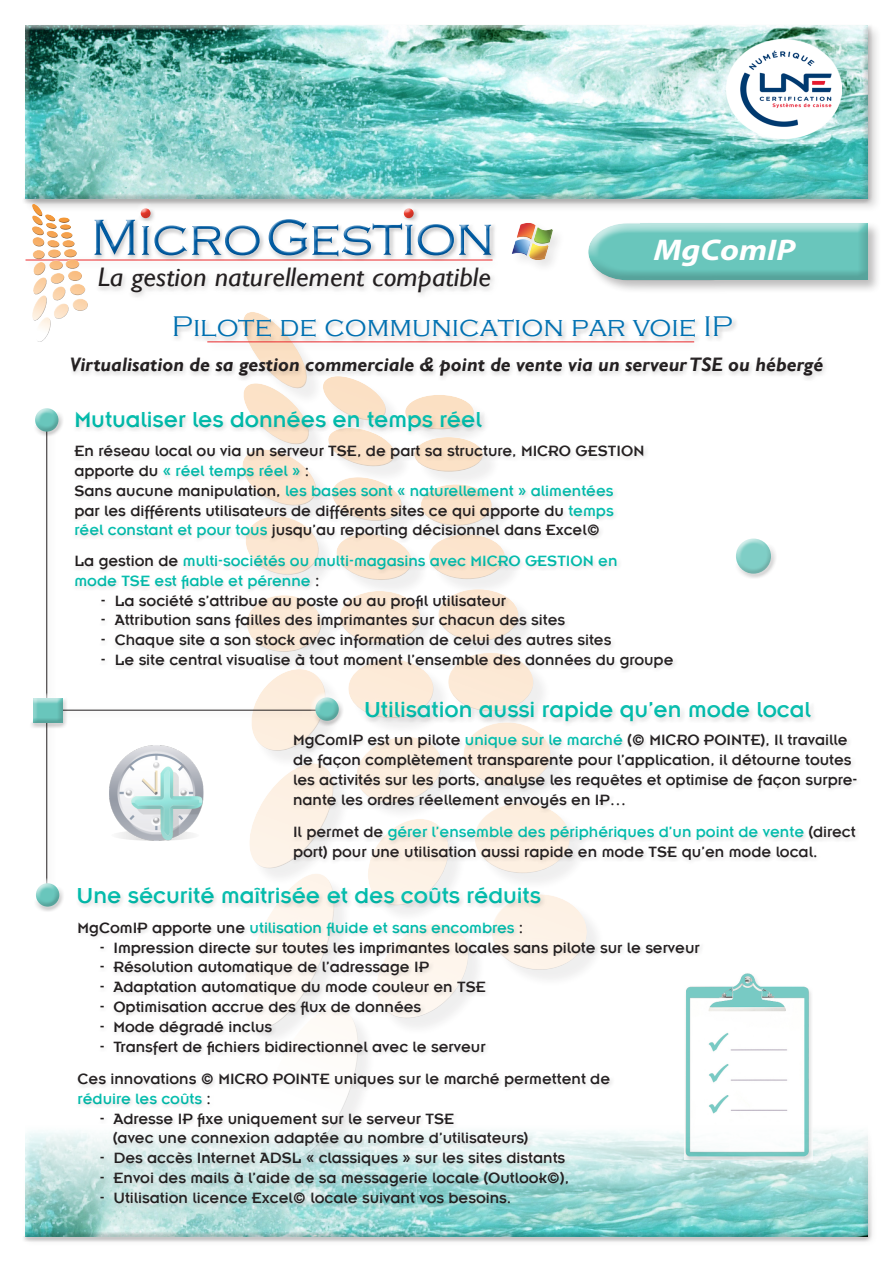
<style>
.page{position:relative;width:893px;height:1263px;background:#fff}
.page>*{position:absolute;margin:0;border:0;box-sizing:border-box;transform-origin:0 0}
.t1{font:300 52.5px "Copperplate Gothic";color:#015ca3}
.t2{font:italic 700 30px "Myriad Pro";color:#fff;scale:1.13 1}
.t3{font:300 29.25px "Copperplate Gothic";color:#0072b4}
.t4{font:italic 26.85px "Gill Sans";letter-spacing:.005em;color:#231f20;scale:1.07 1}
.t5{font:24px "Insignia LT";color:#02bdad}
.t6{font:italic 700 19.5px "Gill Sans";color:#231f20}
.t7{font:16.5px/19.8px "Insignia LT";color:#231f20}
.t8{font:16.5px/19.8px "Insignia LT";color:#02bdad}
.s1{font-size:54.9px}
.s2{color:#02bdad}
.s3{color:#231f20}
</style>
<div class="page">
<div style="left:241px;top:310px;width:347px;height:851px;background:#231f20;opacity:.75"></div>
<div style="left:13px;top:13px;width:867px;height:198px;background:#231f20;opacity:.2"></div>
<div style="left:42px;top:705px;width:299px;height:23px;background:#231f20;opacity:.5"></div>
<hr style="left:47px;top:710px;width:276px;height:1px;background:#231f20">
<hr style="left:47px;top:421px;width:1px;height:466px;background:#231f20">
<div style="left:157px;top:291px;width:637px;height:67px;background:#231f20;opacity:.1"></div>
<div style="left:61px;top:430px;width:642px;height:275px;background:#231f20;opacity:.1"></div>
<div style="left:280px;top:719px;width:605px;height:164px;background:#231f20;opacity:.1"></div>
<div style="left:71px;top:406px;width:458px;height:47px;background:#231f20;opacity:.05"></div>
<div style="left:60px;top:395px;width:459px;height:47px;background:#231f20;opacity:.1"></div>
<div style="left:361px;top:697px;width:496px;height:47px;background:#231f20;opacity:.05"></div>
<div style="left:350px;top:685px;width:500px;height:48px;background:#231f20;opacity:.1"></div>
<div style="left:62px;top:871px;width:516px;height:48px;background:#231f20;opacity:.1"></div>
<div style="left:22px;top:395px;width:48px;height:48px;background:#231f20;opacity:.2"></div>
<div style="left:20px;top:864px;width:73px;height:54px;background:#231f20;opacity:.2"></div>
<div style="left:19px;top:685px;width:55px;height:50px;background:#231f20;opacity:.2"></div>
<hr style="left:26px;top:260px;width:467px;height:1px;background:#ec2a2d">
<div style="left:72px;top:195px;width:504px;height:87px;background:#231f20;opacity:.15"></div>
<div style="left:302px;top:685px;width:48px;height:47px;background:#231f20;opacity:.2"></div>
<div style="left:66px;top:353px;width:827px;height:45px;background:#231f20;opacity:.05"></div>
<div style="left:18px;top:342px;width:857px;height:47px;background:#231f20;opacity:.1"></div>
<div style="left:586px;top:221px;width:302px;height:86px;background:#231f20;opacity:.3"></div>
<div style="left:586px;top:216px;width:282px;height:66px;background:#231f20;opacity:.2"></div>
<div style="left:13px;top:1113px;width:867px;height:137px;background:#231f20;opacity:.2"></div>
<div style="left:509px;top:220px;width:78px;height:71px;background:#fff"></div>
<img style="left:513px;top:223px;width:42px;height:26px">
<svg style="left:635px;top:441px;width:141px;height:226px"></svg>
<div style="left:755px;top:556px;width:80px;height:84px;background:#fff"></div>
<img style="left:109px;top:745px;width:95px;height:96px">
<img style="left:728px;top:973px;width:84px;height:186px">
<div style="left:93px;top:263px;width:514px;height:54px;background:#fff"></div>
<div style="left:80px;top:249px;width:517px;height:57px;background:#231f20;opacity:.1"></div>
<div style="left:64px;top:907px;width:664px;height:317px;background:#231f20;opacity:.1"></div>
<div style="left:29px;top:202px;width:60px;height:141px;background:#231f20;opacity:.75"></div>
<img style="left:726px;top:39px;width:116px;height:99px">
<h1 class="t1" style="left:91px;top:209px;width:405px">MicroGes<span class="s1">tion</span></h1>
<h3 class="t4" style="left:98px;top:262px;width:369px">La gestion naturellement compatible</h3>
<h2 class="t2" style="left:654px;top:230px;width:127px">MgComIP</h2>
<h3 class="t3" style="left:172px;top:311px;width:563px">Pilote de communication par voie IP</h3>
<p class="t6" style="left:70px;top:353px;width:755px">Virtualisation de sa gestion commerciale &amp; point de vente via un serveur TSE ou hébergé</p>
<h3 class="t5" style="left:74px;top:407px;width:409px">Mutualiser les données en temps réel</h3>
<p class="t7" style="left:74px;top:441px;width:571px">En réseau local ou via un serveur TSE, de part sa structure, MICRO GESTION apporte du <span class="s2">« réel temps réel »</span> :<br>Sans aucune manipulation, <span class="s2">les bases sont « naturellement » alimentées<br></span>par les différents utilisateurs de différents sites ce qui apporte du <span class="s2">temps réel constant et pour tous</span> jusqu’au reporting décisionnel dans Excel©</p>
<p class="t8" style="left:74px;top:551px;width:545px"><span class="s3">La gestion de</span> multi-sociétés ou multi-magasins avec MICRO GESTION en mode TSE est fiable et pérenne <span class="s3">:</span></p>
<p class="t7" style="left:101px;top:591px;width:407px">- La société s’attribue au poste ou au profil utilisateur</p>
<p class="t7" style="left:101px;top:610px;width:466px">- Attribution sans failles des imprimantes sur chacun des sites</p>
<p class="t7" style="left:101px;top:630px;width:512px">- Chaque site a son stock avec information de celui des autres sites</p>
<p class="t7" style="left:101px;top:650px;width:574px">- Le site central visualise à tout moment l’ensemble des données du groupe</p>
<h3 class="t5" style="left:364px;top:697px;width:448px">Utilisation aussi rapide qu’en mode local</h3>
<p class="t7" style="left:293px;top:730px;width:566px">MgComIP est un pilote <span class="s2">unique sur le marché</span> (© MICRO POINTE), Il travaille de façon complètement transparente pour l’application, il détourne toutes les activités sur les ports, analyse les requêtes et optimise de façon surpre&shy;nante les ordres réellement envoyés en IP…</p>
<p class="t7" style="left:293px;top:822px;width:564px">Il permet de <span class="s2">gérer l’ensemble des périphériques d’un point de vente</span> (direct port) pour une utilisation aussi rapide en mode TSE qu’en mode local.</p>
<h3 class="t5" style="left:77px;top:883px;width:466px">Une sécurité maîtrisée et des coûts réduits</h3>
<p class="t8" style="left:78px;top:918px;width:447px"><span class="s3">MgComIP apporte une</span> utilisation fluide et sans encombres <span class="s3">:</span></p>
<p class="t7" style="left:100px;top:937px;width:602px">- Impression directe sur toutes les imprimantes locales sans pilote sur le serveur</p>
<p class="t7" style="left:100px;top:957px;width:331px">- Résolution automatique de l’adressage IP</p>
<p class="t7" style="left:100px;top:977px;width:388px">- Adaptation automatique du mode couleur en TSE</p>
<p class="t7" style="left:100px;top:997px;width:323px">- Optimisation accrue des flux de données</p>
<p class="t7" style="left:100px;top:1017px;width:174px">- Mode dégradé inclus</p>
<p class="t7" style="left:78px;top:1030px;width:534px;line-height:32.4px;text-indent:22px">- Transfert de fichiers bidirectionnel avec le serveur<br>Ces innovations © MICRO POINTE uniques sur le marché permettent de</p>
<p class="t8" style="left:78px;top:1089px;width:135px">réduire les coûts <span class="s3">:</span></p>
<p class="t7" style="left:113px;top:1108px;width:417px;text-indent:-13px">- Adresse IP fixe uniquement sur le serveur TSE<br>(avec une connexion adaptée au nombre d’utilisateurs)</p>
<p class="t7" style="left:100px;top:1148px;width:467px">- Des accès Internet ADSL « classiques » sur les sites distants</p>
<p class="t7" style="left:100px;top:1168px;width:471px">- Envoi des mails à l’aide de sa messagerie locale (Outlook©),</p>
<p class="t7" style="left:100px;top:1188px;width:413px">- Utilisation licence Excel© locale suivant vos besoins.</p>
</div>
